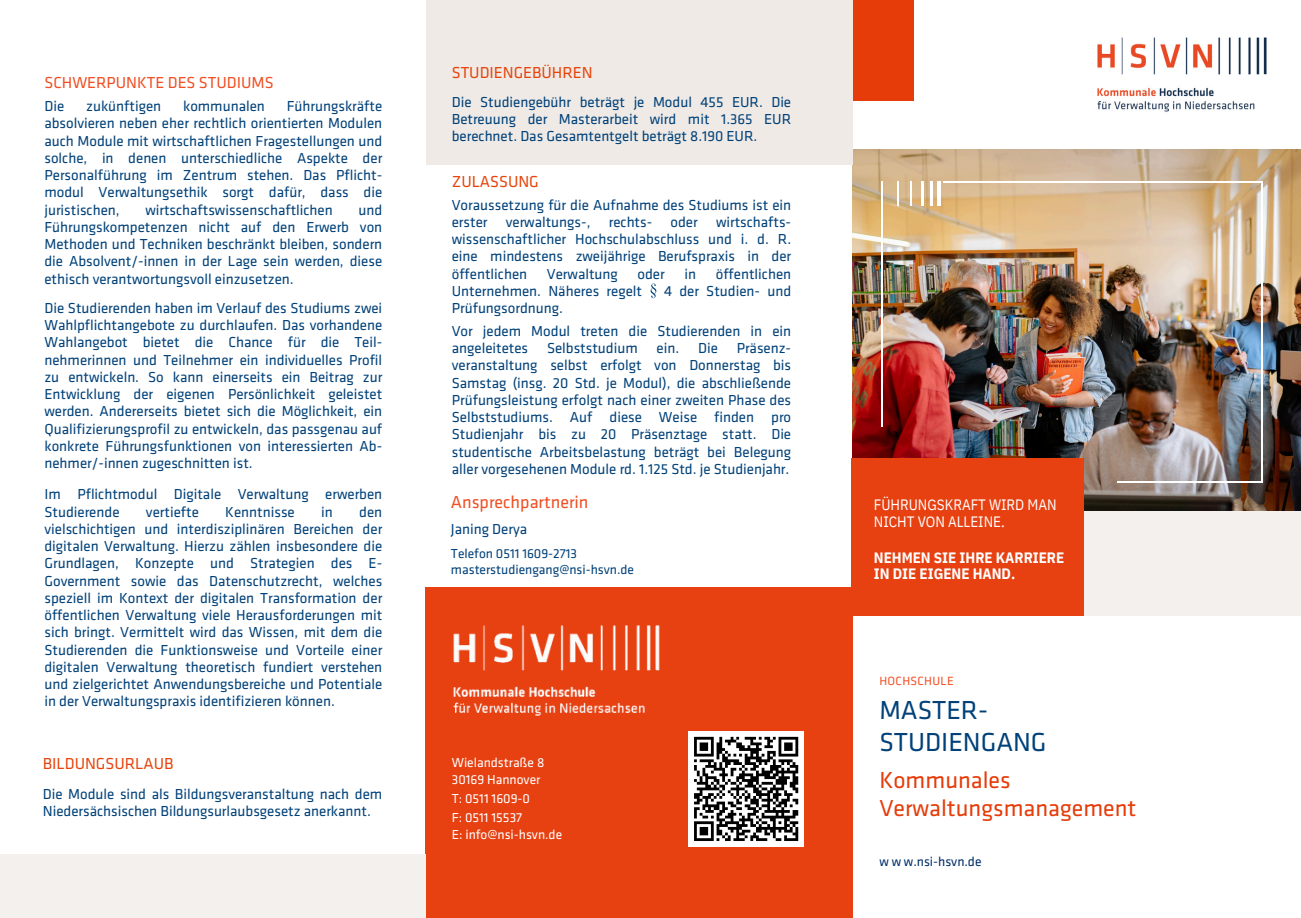
<style>
.page{position:relative;width:1301px;height:918px;background:#fff}
.page>*{position:absolute;margin:0;border:0;box-sizing:border-box;transform-origin:0 0}
.t1{font:27px/31.5px "Klavika Basic";color:#004179}
.t2{font:24px/28.2px "Klavika Basic";color:#e63c0a}
.t3{font:18px "Klavika Basic";color:#f04f23}
.t4{font:16.5px "Klavika Basic";color:#e7440b}
.t5{font:16.5px "Klavika Basic";color:#f04f23}
.t6{font:15px/17.2px "Klavika Basic";color:#004179;text-align:justify}
.t7{font:700 15px/16.8px "IBM Plex Sans Cond";color:#fff}
.t8{font:15px/16.8px "IBM Plex Sans Cond";color:#fff}
.t9{font:13.5px/16.8px "Klavika Basic";color:#fff}
.t10{font:13.5px/16px "Klavika Basic";color:#004179}
.t11{font:13.5px "Klavika Basic";color:#002e67}
.t12{font:12.3px "Klavika Basic";letter-spacing:.025em;color:#f04f23}
</style>
<div class="page">
<img style="left:852px;top:150px;width:448px;height:361px">
<div style="left:850px;top:0;width:64px;height:101px;background:#e63c0a"></div>
<svg style="left:897px;top:181px;width:1px;height:24px"></svg>
<hr style="left:921px;top:181px;width:2px;height:24px;background:#fff">
<hr style="left:881px;top:181px;width:1px;height:246px;background:#fff">
<svg style="left:910px;top:181px;width:1px;height:24px"></svg>
<hr style="left:937px;top:181px;width:3px;height:24px;background:#fff">
<hr style="left:930px;top:181px;width:2px;height:24px;background:#fff">
<hr style="left:1117px;top:481px;width:145px;height:2px;background:#fff">
<hr style="left:943px;top:181px;width:319px;height:2px;background:#fff">
<hr style="left:1260px;top:181px;width:2px;height:302px;background:#fff">
<div style="left:426px;top:588px;width:426px;height:330px;background:#e74011"></div>
<img style="left:1097px;top:37px;width:170px;height:75px">
<img style="left:453px;top:625px;width:207px;height:91px">
<div style="left:426px;top:0;width:426px;height:164px;background:#efeae6"></div>
<div style="left:1033px;top:511px;width:267px;height:105px;background:#f4f0ed"></div>
<div style="left:850px;top:459px;width:233px;height:157px;background:#e74011"></div>
<div style="left:0;top:855px;width:426px;height:63px;background:#f4f0ed"></div>
<div style="left:688px;top:731px;width:115px;height:116px;background:#fff"></div>
<svg style="left:694px;top:736px;width:105px;height:105px"></svg>
<svg style="left:650px;top:284px;width:6px;height:14px"></svg>
<p class="t4" style="left:452px;top:65px;width:142px">STUDIENGEBÜHREN</p>
<p class="t6" style="left:452px;top:95px;width:341px;line-height:16.6px">Die Studiengebühr beträgt je Modul 455 EUR. Die Betreuung der Masterarbeit wird mit 1.365 EUR berechnet. Das Gesamtentgelt beträgt 8.190 EUR.</p>
<h3 class="t5" style="left:44px;top:76px;width:231px">SCHWERPUNKTE DES STUDIUMS</h3>
<p class="t6" style="left:44px;top:99px;width:21px">Die</p>
<p class="t6" style="left:86px;top:99px;width:77px">zukünftigen</p>
<p class="t6" style="left:183px;top:99px;width:83px">kommunalen</p>
<p class="t6" style="left:44px;top:99px;width:339px;text-indent:242px">Führungskräfte absolvieren neben eher rechtlich orientierten Modulen auch Module mit wirtschaftlichen Fragestellungen und solche, in denen unterschiedliche Aspekte der Personalführung im Zentrum stehen. Das Pflicht&shy;modul Verwaltungsethik sorgt dafür, dass die juristischen,</p>
<p class="t4" style="left:452px;top:174px;width:89px">ZULASSUNG</p>
<p class="t6" style="left:452px;top:197px;width:341px">Voraussetzung für die Aufnahme des Studiums ist ein erster verwaltungs-, rechts- oder wirtschafts&shy;wissenschaftlicher Hochschulabschluss und i. d. R. eine mindestens zweijährige Berufspraxis in der öffentlichen</p>
<p class="t6" style="left:145px;top:202px;width:189px">wirtschaftswissenschaftlichen</p>
<p class="t6" style="left:44px;top:202px;width:339px;text-indent:314px">und Führungskompetenzen nicht auf den Erwerb von Methoden und Techniken beschränkt bleiben, sondern die Absolvent/-innen in der Lage sein werden, diese ethisch verantwortungsvoll einzusetzen.</p>
<p class="t6" style="left:44px;top:301px;width:339px">Die Studierenden haben im Verlauf des Studiums zwei Wahlpflichtangebote zu durchlaufen. Das vorhandene Wahlangebot bietet die Chance für die Teil&shy;nehmerinnen und Teilnehmer ein individuelles Profil zu entwickeln. So kann einerseits ein Beitrag zur Entwicklung der eigenen Persönlichkeit geleistet werden. Andererseits bietet sich die Möglichkeit, ein Qualifizierungsprofil zu entwickeln, das passgenau auf konkrete Führungsfunktionen von interessierten Ab&shy;nehmer/-innen zugeschnitten ist.</p>
<p class="t6" style="left:44px;top:487px;width:339px">Im Pflichtmodul Digitale Verwaltung erwerben<br>Studierende</p>
<p class="t6" style="left:547px;top:266px;width:72px">Verwaltung</p>
<p class="t6" style="left:637px;top:266px;width:29px">oder</p>
<p class="t6" style="left:684px;top:266px;width:13px">in</p>
<p class="t6" style="left:715px;top:266px;width:77px">öffentlichen</p>
<p class="t6" style="left:452px;top:284px;width:192px">Unternehmen. Näheres regelt</p>
<p class="t6" style="left:664px;top:284px;width:129px">4 der Studien- und</p>
<p class="t6" style="left:452px;top:301px;width:113px">Prüfungsordnung.</p>
<p class="t6" style="left:452px;top:323px;width:341px">Vor jedem Modul treten die Studierenden in ein angeleitetes</p>
<p class="t6" style="left:547px;top:341px;width:92px">Selbststudium</p>
<p class="t6" style="left:656px;top:341px;width:24px">ein.</p>
<p class="t6" style="left:698px;top:341px;width:21px">Die</p>
<p class="t6" style="left:452px;top:341px;width:341px;text-indent:285px">Präsenz&shy;veranstaltung selbst erfolgt von Donnerstag bis Samstag (insg. 20 Std. je Modul), die abschließende Prüfungsleistung erfolgt nach einer zweiten Phase des Selbststudiums. Auf diese Weise finden pro Studienjahr bis zu 20 Präsenztage statt. Die studentische Arbeitsbelastung beträgt bei Belegung aller vorgesehenen Module rd. 1.125 Std. je Studienjahr.</p>
<p class="t3" style="left:451px;top:495px;width:139px">Ansprechpartnerin</p>
<p class="t6" style="left:44px;top:504px;width:339px;text-indent:315px">den vielschichtigen und interdisziplinären Bereichen der digitalen Verwaltung. Hierzu zählen insbesondere die Grundlagen, Konzepte und Strategien des E-Government sowie das Datenschutzrecht, welches speziell im Kontext der digitalen Transformation der öffentlichen Verwaltung viele Herausforderungen mit sich bringt. Vermittelt wird das Wissen, mit dem die Studierenden die Funktionsweise und Vorteile einer digitalen Verwaltung theoretisch fundiert verstehen und zielgerichtet Anwendungsbereiche und Potentiale in der Verwaltungspraxis identifizieren können.</p>
<h3 class="t8" style="left:873px;top:496px;width:184px">FÜHRUNGSKRAFT WIRD MAN<br>NICHT VON ALLEINE.</h3>
<p class="t6" style="left:146px;top:504px;width:54px">vertiefte</p>
<p class="t6" style="left:225px;top:504px;width:71px">Kenntnisse</p>
<p class="t6" style="left:321px;top:504px;width:13px">in</p>
<p class="t6" style="left:451px;top:522px;width:78px">Janing Derya</p>
<p class="t10" style="left:451px;top:546px;width:185px">Telefon 0511 1609-2713 masterstudiengang@nsi-hsvn.de</p>
<p class="t7" style="left:873px;top:549px;width:192px">NEHMEN SIE IHRE KARRIERE<br>IN DIE EIGENE HAND.</p>
<p class="t12" style="left:879px;top:676px;width:76px">HOCHSCHULE</p>
<h3 class="t1" style="left:879px;top:697px;width:169px">MASTER-<br>STUDIENGANG</h3>
<p class="t4" style="left:43px;top:757px;width:132px">BILDUNGSURLAUB</p>
<p class="t6" style="left:43px;top:787px;width:341px;line-height:16.6px">Die Module sind als Bildungsveranstaltung nach dem<br>Niedersächsischen Bildungsurlaubsgesetz anerkannt.</p>
<p class="t9" style="left:452px;top:755px;width:94px">Wielandstraße 8<br>30169 Hannover</p>
<p class="t9" style="left:452px;top:791px;width:80px">T: 0511 1609-0</p>
<h3 class="t9" style="left:452px;top:810px;width:72px">F: 0511 15537</h3>
<p class="t9" style="left:452px;top:827px;width:112px">E: info@nsi-hsvn.de</p>
<h4 class="t2" style="left:879px;top:768px;width:258px">Kommunales<br>Verwaltungsmanagement</h4>
<h6 class="t11" style="left:879px;top:856px;width:104px">w w w.nsi-hsvn.de</h6>
</div>
